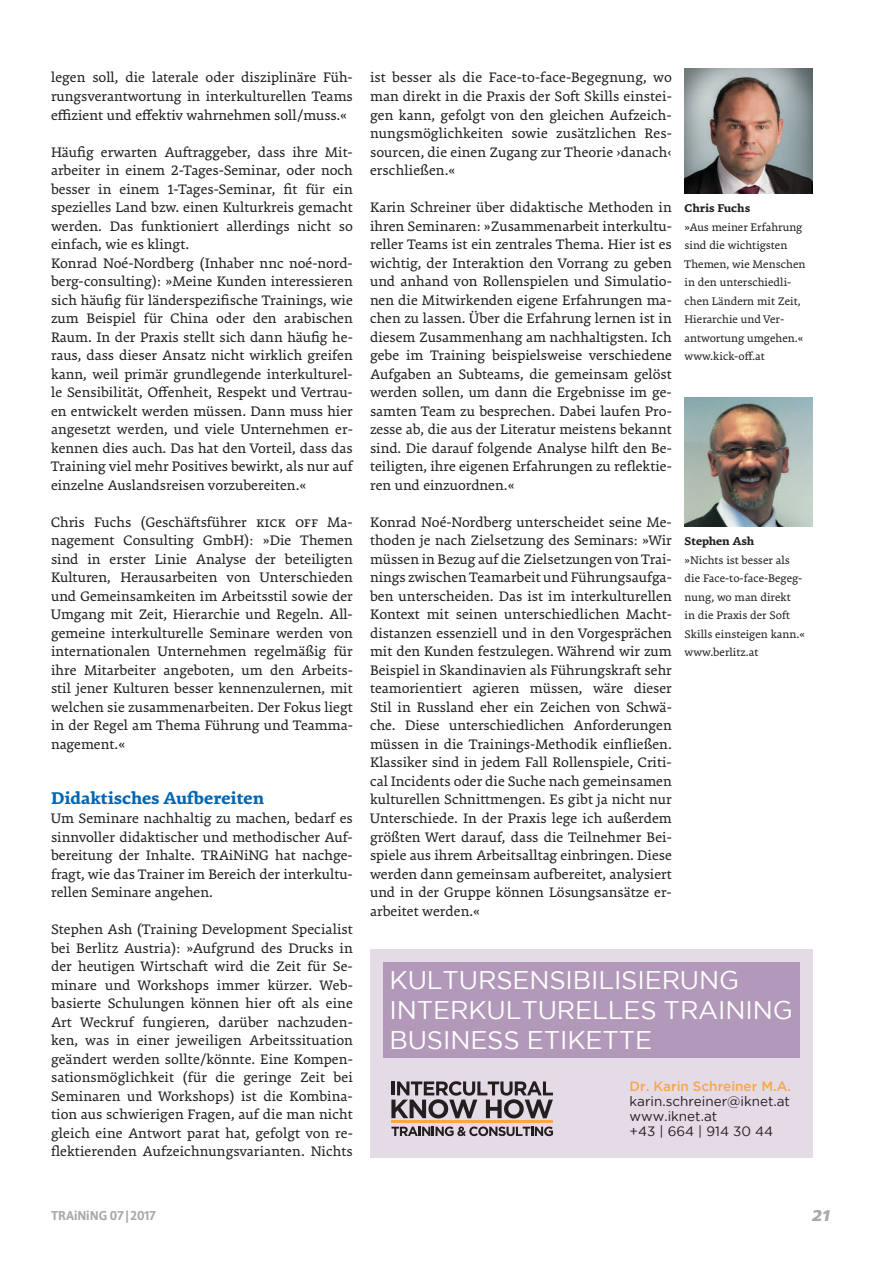
<style>
.page{position:relative;width:893px;height:1263px;background:#fff}
.page>*{position:absolute;margin:0;border:0;box-sizing:border-box;transform-origin:0 0}
.t1{font:25.5px/30px "Gotham";letter-spacing:-.005em;color:#fff}
.t2{font:italic 700 21px "Acorde";color:#a8a9ad}
.t3{font:700 18px "Premiera";color:#0166b3}
.t4{font:15px/18.5px "Premiera";color:#231f20;text-align:justify}
.t5{font:13.5px/15px "Gotham";color:#231f20}
.t6{font:500 13.5px "Gotham";color:#f9a64a}
.t7{font:700 12.75px "Acorde";color:#a8a9ad}
.t8{font:12px/18.5px "Premiera";color:#231f20}
.t9{font:700 12px "Premiera";color:#231f20}
</style>
<div class="page">
<img style="left:685px;top:397px;width:127px;height:130px">
<img style="left:684px;top:68px;width:128px;height:126px">
<div style="left:370px;top:949px;width:442px;height:208px;background:#e4dbe6"></div>
<div style="left:383px;top:962px;width:417px;height:95px;background:#b299b9"></div>
<svg style="left:391px;top:1081px;width:162px;height:37px"></svg>
<svg style="left:391px;top:1126px;width:162px;height:10px"></svg>
<hr style="left:391px;top:1120px;width:162px;height:3px;background:#f9a64a">
<p class="t4" style="left:51px;top:69px;width:303px">legen soll, die laterale oder disziplinäre Füh&shy;rungsverantwortung in interkulturellen Teams effizient und effektiv wahrnehmen soll/muss.«</p>
<p class="t4" style="left:51px;top:143px;width:303px;text-align:left">Häufig erwarten Auftraggeber, dass ihre Mit&shy;arbeiter in einem 2-Tages-Seminar, oder noch besser in einem 1-Tages-Seminar, fit für ein spezielles Land bzw. einen Kulturkreis gemacht werden. Das funktioniert allerdings nicht so einfach, wie es klingt.<br>Konrad Noé-Nordberg (Inhaber nnc noé-nord&shy;berg-consulting): »Meine Kunden interessieren sich häufig für länderspezifische Trainings, wie zum Beispiel für China oder den arabischen Raum. In der Praxis stellt sich dann häufig he&shy;raus, dass dieser Ansatz nicht wirklich greifen kann, weil primär grundlegende interkulturel&shy;le Sensibilität, Offenheit, Respekt und Vertrau&shy;en entwickelt werden müssen. Dann muss hier angesetzt werden, und viele Unternehmen er&shy;kennen dies auch. Das hat den Vorteil, dass das Training viel mehr Positives bewirkt, als nur auf einzelne Auslandsreisen vorzubereiten.«</p>
<p class="t4" style="left:51px;top:513px;width:303px">Chris Fuchs (Geschäftsführer KICK OFf Ma&shy;nagement Consulting GmbH): »Die Themen sind in erster Linie Analyse der beteiligten Kulturen, Herausarbeiten von Unterschieden und Gemeinsamkeiten im Arbeitsstil sowie der Umgang mit Zeit, Hierarchie und Regeln. All&shy;gemeine interkulturelle Seminare werden von internationalen Unternehmen regelmäßig für ihre Mitarbeiter angeboten, um den Arbeits&shy;stil jener Kulturen besser kennenzulernen, mit welchen sie zusammenarbeiten. Der Fokus liegt in der Regel am Thema Führung und Teamma&shy;nagement.«</p>
<p class="t3" style="left:51px;top:787px;width:215px">Didaktisches Aufbereiten</p>
<p class="t4" style="left:51px;top:809px;width:303px">Um Seminare nachhaltig zu machen, bedarf es sinnvoller didaktischer und methodischer Auf&shy;bereitung der Inhalte. TRAiNiNG hat nachge&shy;fragt, wie das Trainer im Bereich der interkultu&shy;rellen Seminare angehen.</p>
<p class="t4" style="left:51px;top:920px;width:303px">Stephen Ash (Training Development Specialist bei Berlitz Austria): »Aufgrund des Drucks in der heutigen Wirtschaft wird die Zeit für Se&shy;minare und Workshops immer kürzer. Web&shy;basierte Schulungen können hier oft als eine Art Weckruf fungieren, darüber nachzuden&shy;ken, was in einer jeweiligen Arbeitssituation geändert werden sollte/könnte. Eine Kompen&shy;sationsmöglichkeit (für die geringe Zeit bei Seminaren und Workshops) ist die Kombina&shy;tion aus schwierigen Fragen, auf die man nicht gleich eine Antwort parat hat, gefolgt von re&shy;flektierenden Aufzeichnungsvarianten. Nichts</p>
<p class="t4" style="left:370px;top:69px;width:303px">ist besser als die Face-to-face-Begegnung, wo man direkt in die Praxis der Soft Skills einstei&shy;gen kann, gefolgt von den gleichen Aufzeich&shy;nungsmöglichkeiten sowie zusätzlichen Res&shy;sourcen, die einen Zugang zur Theorie ›danach‹ erschließen.«</p>
<p class="t4" style="left:370px;top:198px;width:303px">Karin Schreiner über didaktische Methoden in ihren Seminaren: »Zusammenarbeit interkultu&shy;reller Teams ist ein zentrales Thema. Hier ist es wichtig, der Interaktion den Vorrang zu geben und anhand von Rollenspielen und Simulatio&shy;nen die Mitwirkenden eigene Erfahrungen ma&shy;chen zu lassen. Über die Erfahrung lernen ist in diesem Zusammenhang am nachhaltigsten. Ich gebe im Training beispielsweise verschiedene Aufgaben an Subteams, die gemeinsam gelöst werden sollen, um dann die Ergebnisse im ge&shy;samten Team zu besprechen. Dabei laufen Pro&shy;zesse ab, die aus der Literatur meistens bekannt sind. Die darauf folgende Analyse hilft den Be&shy;teiligten, ihre eigenen Erfahrungen zu reflektie&shy;ren und einzuordnen.«</p>
<p class="t4" style="left:370px;top:513px;width:303px">Konrad Noé-Nordberg unterscheidet seine Me&shy;thoden je nach Zielsetzung des Seminars: »Wir müssen in Bezug auf die Zielsetzungen von Trai&shy;nings zwischen Teamarbeit und Führungsaufga&shy;ben unterscheiden. Das ist im interkulturellen Kontext mit seinen unterschiedlichen Macht&shy;distanzen essenziell und in den Vorgesprächen mit den Kunden festzulegen. Während wir zum Beispiel in Skandinavien als Führungskraft sehr teamorientiert agieren müssen, wäre dieser Stil in Russland eher ein Zeichen von Schwä&shy;che. Diese unterschiedlichen Anforderungen müssen in die Trainings-Methodik einfließen.<br>Klassiker sind in jedem Fall Rollenspiele, Criti&shy;cal Incidents oder die Suche nach gemeinsamen kulturellen Schnittmengen. Es gibt ja nicht nur Unterschiede. In der Praxis lege ich außerdem größten Wert darauf, dass die Teilnehmer Bei&shy;spiele aus ihrem Arbeitsalltag einbringen. Diese werden dann gemeinsam aufbereitet, analysiert und in der Gruppe können Lösungsansätze er&shy;arbeitet werden.«</p>
<p class="t9" style="left:684px;top:200px;width:67px">Chris Fuchs</p>
<p class="t8" style="left:684px;top:218px;width:122px">»Aus meiner Erfahrung sind die wichtigsten<br>Themen, wie Menschen in den unterschiedli&shy;chen Ländern mit Zeit,<br>Hierarchie und Ver&shy;antwortung umgehen.« www.kick-off.at</p>
<p class="t9" style="left:685px;top:534px;width:71px">Stephen Ash</p>
<p class="t8" style="left:685px;top:551px;width:122px">»Nichts ist besser als die Face-to-face-Begeg&shy;nung, wo man direkt<br>in die Praxis der Soft<br>Skills einsteigen kann.« www.berlitz.at</p>
<h1 class="t1" style="left:389px;top:967px;width:405px">KULTURSENSIBILISIERUNG<br>INTERKULTURELLES TRAINING<br>BUSINESS ETIKETTE</h1>
<p class="t6" style="left:630px;top:1081px;width:163px">Dr. Karin Schreiner M.A.</p>
<p class="t5" style="left:630px;top:1095px;width:162px">KARIN.SCHREINER@IKNET.AT<br>WWW.IKNET.AT<br>+43 | 664 | 914 30 44</p>
<p class="t7" style="left:51px;top:1208px;width:106px">TRAiNiNG 07 |2017</p>
<h2 class="t2" style="left:812px;top:1201px;width:20px">21</h2>
</div>
